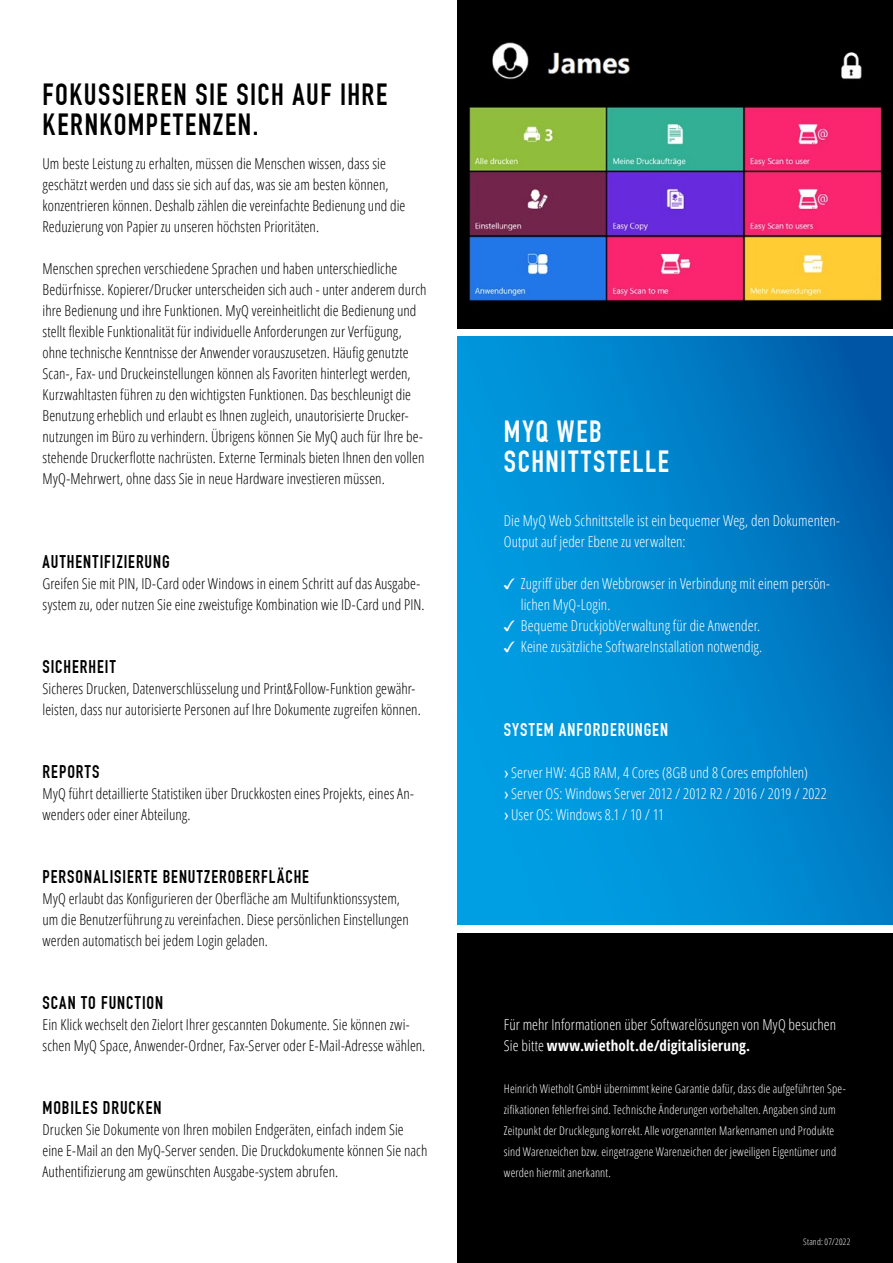
<style>
.page{position:relative;width:893px;height:1263px;background:#fff}
.page>*{position:absolute;margin:0;border:0;box-sizing:border-box;transform-origin:0 0}
.t1{font:700 30px/30px "DIN Condensed";letter-spacing:.05em;color:#000}
.t2{font:700 30px/30px "DIN Condensed";letter-spacing:.055em;color:#fff}
.t3{font:700 18px "DIN Condensed";letter-spacing:.06em;color:#000}
.t4{font:700 18px "DIN Condensed";letter-spacing:.06em;color:#fff}
.t5{font:300 15px/21px "Open Sans Condensed";letter-spacing:.005em;color:#000}
.t6{font:300 15px/21px "Open Sans Condensed";letter-spacing:.005em;color:#fff}
.t7{font:300 12px/21px "Open Sans Condensed";letter-spacing:.01em;color:#fff}
.t8{font:300 9px "Open Sans Condensed";letter-spacing:.025em;color:#fff}
.s1{font-family:"Arial Unicode MS";font-weight:400}
.s2{font-weight:700}
</style>
<div class="page">
<div style="left:457px;top:933px;width:436px;height:330px;background:#000"></div>
<div style="left:457px;top:0;width:436px;height:328px;background:#000"></div>
<img style="left:468px;top:42px;width:415px;height:260px">
<svg style="left:457px;top:337px;width:436px;height:588px;background:#0087ce"></svg>
<h1 class="t1" style="left:43px;top:80px;width:346px">FOKUSSIEREN SIE SICH AUF IHRE<br>KERNKOMPETENZEN.</h1>
<p class="t5" style="left:43px;top:152px;width:364px">Um beste Leistung zu erhalten, müssen die Menschen wissen, dass sie geschätzt werden und dass sie sich auf das, was sie am besten können, konzentrieren können. Deshalb zählen die vereinfachte Bedienung und die Reduzierung von Papier zu unseren höchsten Prioritäten.</p>
<p class="t5" style="left:43px;top:257px;width:385px">Menschen sprechen verschiedene Sprachen und haben unterschiedliche Bedürfnisse. Kopierer/Drucker unterscheiden sich auch - unter anderem durch ihre Bedienung und ihre Funktionen. MyQ vereinheitlicht die Bedienung und stellt flexible Funktionalität für individuelle Anforderungen zur Verfügung, ohne technische Kenntnisse der Anwender vorauszusetzen. Häufig genutzte Scan-, Fax- und Druckeinstellungen können als Favoriten hinterlegt werden, Kurzwahltasten führen zu den wichtigsten Funktionen. Das beschleunigt die Benutzung erheblich und erlaubt es Ihnen zugleich, unautorisierte Drucker&shy;nutzungen im Büro zu verhindern. Übrigens können Sie MyQ auch für Ihre be&shy;stehende Druckerflotte nachrüsten. Externe Terminals bieten Ihnen den vollen MyQ-Mehrwert, ohne dass Sie in neue Hardware investieren müssen.</p>
<p class="t3" style="left:43px;top:551px;width:129px">AUTHENTIFIZIERUNG</p>
<p class="t5" style="left:43px;top:572px;width:384px">Greifen Sie mit PIN, ID-Card oder Windows in einem Schritt auf das Ausgabe&shy;system zu, oder nutzen Sie eine zweistufige Kombination wie ID-Card und PIN.</p>
<p class="t3" style="left:43px;top:656px;width:75px">SICHERHEIT</p>
<p class="t5" style="left:43px;top:677px;width:380px">Sicheres Drucken, Datenverschlüsselung und Print&amp;Follow-Funktion gewähr&shy;leisten, dass nur autorisierte Personen auf Ihre Dokumente zugreifen können.</p>
<p class="t3" style="left:43px;top:761px;width:58px">REPORTS</p>
<p class="t5" style="left:43px;top:782px;width:373px">MyQ führt detaillierte Statistiken über Druckkosten eines Projekts, eines An&shy;wenders oder einer Abteilung.</p>
<p class="t3" style="left:43px;top:866px;width:268px">PERSONALISIERTE BENUTZEROBERFLÄCHE</p>
<p class="t5" style="left:43px;top:887px;width:368px">MyQ erlaubt das Konfigurieren der Oberfläche am Multifunktionssystem, um die Benutzerführung zu vereinfachen. Diese persönlichen Einstellungen werden automatisch bei jedem Login geladen.</p>
<p class="t3" style="left:43px;top:992px;width:122px">SCAN TO FUNCTION</p>
<p class="t5" style="left:43px;top:1013px;width:384px">Ein Klick wechselt den Zielort Ihrer gescannten Dokumente. Sie können zwi&shy;schen MyQ Space, Anwender-Ordner, Fax-Server oder E-Mail-Adresse wählen.</p>
<p class="t3" style="left:43px;top:1097px;width:120px">MOBILES DRUCKEN</p>
<p class="t5" style="left:43px;top:1118px;width:386px">Drucken Sie Dokumente von Ihren mobilen Endgeräten, einfach indem Sie eine E-Mail an den MyQ-Server senden. Die Druckdokumente können Sie nach<br>Authentifizierung am gewünschten Ausgabe-system abrufen.</p>
<h1 class="t2" style="left:504px;top:417px;width:167px">MYQ WEB<br>SCHNITTSTELLE</h1>
<p class="t6" style="left:504px;top:509px;width:337px">Die MyQ Web Schnittstelle ist ein bequemer Weg, den Dokumenten-<br>Output auf jeder Ebene zu verwalten:</p>
<p class="t6" style="left:521px;top:572px;width:311px;text-indent:-17px"><span class="s1">✓</span> Zugriff über den Webbrowser in Verbindung mit einem persön&shy;lichen MyQ-Login.</p>
<p class="t6" style="left:504px;top:614px;width:258px"><span class="s1">✓</span> Bequeme DruckjobVerwaltung für die Anwender.</p>
<p class="t6" style="left:504px;top:635px;width:260px"><span class="s1">✓</span> Keine zusätzliche SoftwareInstallation notwendig.</p>
<p class="t4" style="left:504px;top:719px;width:166px">SYSTEM ANFORDERUNGEN</p>
<p class="t6" style="left:504px;top:761px;width:324px"><span class="s1">›</span>Server HW: 4GB RAM, 4 Cores (8GB und 8 Cores empfohlen) <span class="s1">›</span>Server OS: Windows Server 2012 / 2012 R2 / 2016 / 2019 / 2022 <span class="s1">›</span> User OS: Windows 8.1 / 10 / 11</p>
<p class="t6" style="left:504px;top:1013px;width:334px">Für mehr Informationen über Softwarelösungen von MyQ besuchen<br>Sie bitte <span class="s2">www.wietholt.de/digitalisierung.</span></p>
<p class="t7" style="left:504px;top:1077px;width:343px">Heinrich Wietholt GmbH übernimmt keine Garantie dafür, dass die aufgeführten Spe&shy;zifi kationen fehlerfrei sind. Technische Änderungen vorbehalten. Angaben sind zum Zeitpunkt der Drucklegung korrekt. Alle vorgenannten Markennamen und Produkte sind Warenzeichen bzw. eingetragene Warenzeichen der jeweiligen Eigentümer und werden hiermit anerkannt.</p>
<p class="t8" style="left:803px;top:1236px;width:49px">Stand: 07/2022</p>
</div>
